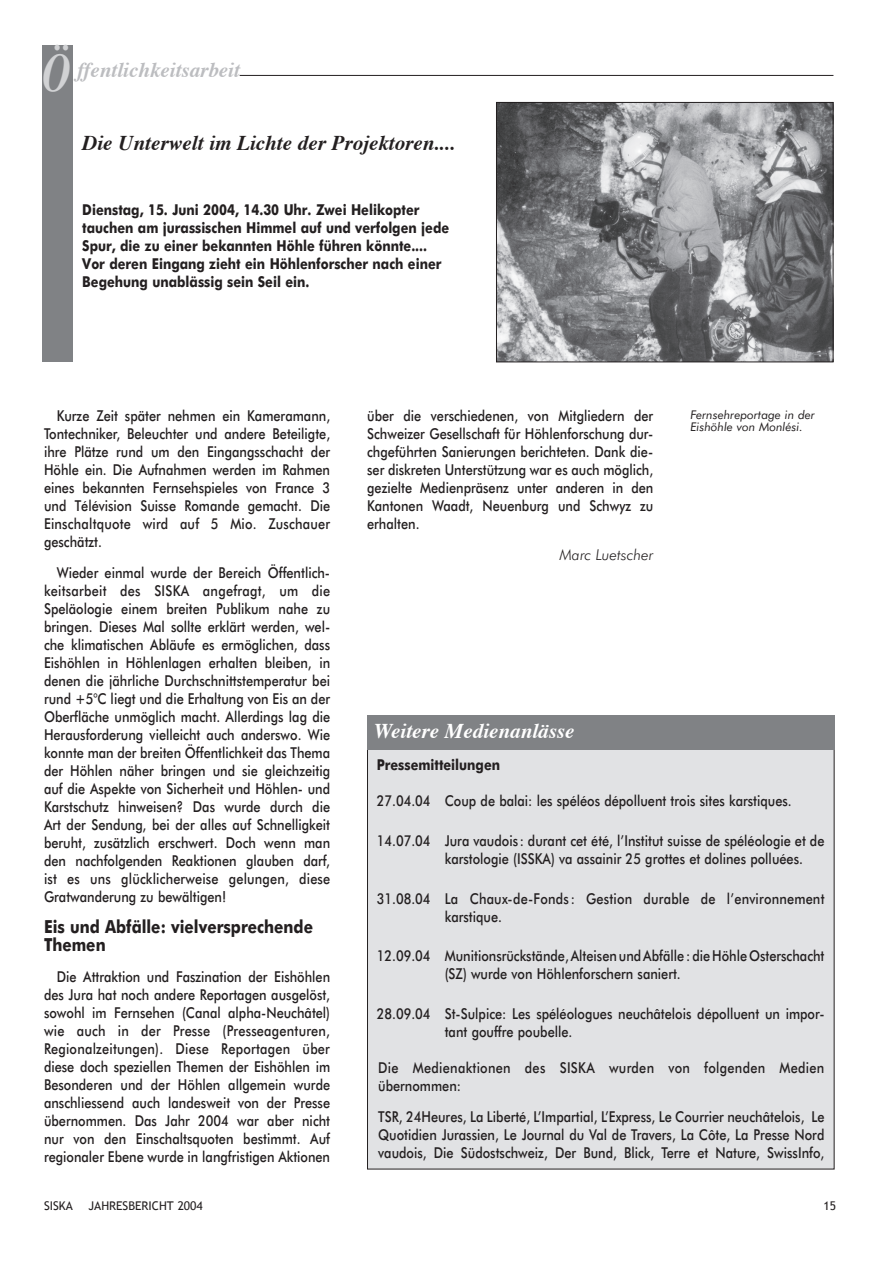
<style>
.page{position:relative;width:893px;height:1263px;background:#fff}
.page>*{position:absolute;margin:0;border:0;box-sizing:border-box;transform-origin:0 0}
.t1{font:italic 700 54px "Times";color:#d1d2d4;scale:.73 1}
.t2{font:italic 700 21px "Times";color:#231f20}
.t3{font:italic 700 21px "Times";color:#bcbdc0}
.t4{font:italic 700 21px "Times";color:#fff}
.t5{font:700 18px/18px "Futura BT";color:#231f20;scale:.85 1}
.t6{font:500 15px/18px "Futura BT";color:#231f20;text-align:justify;scale:.85 1}
.t7{font:700 15px/18px "Futura BT";color:#231f20;scale:.85 1}
.t8{font:500 15px/18px "Futura BT";letter-spacing:.02em;color:#231f20;scale:.85 1}
.t9{font:italic 300 15px "Futura BT";color:#231f20}
.t10{font:italic 12px/12px "Futura BT";color:#231f20}
.t11{font:12px "Trebuchet MS";color:#231f20}
</style>
<div class="page">
<div style="left:367px;top:748px;width:467px;height:421px;background:#e1e2e4"></div>
<div style="left:43px;top:45px;width:30px;height:316px;background:#808285"></div>
<hr style="left:240px;top:75px;width:593px;height:1px;background:#231f20">
<div style="left:367px;top:715px;width:467px;height:34px;background:#808285"></div>
<img style="left:498px;top:104px;width:333px;height:256px">
<div style="left:496px;top:102px;width:337px;height:260px;border:1px solid #231f20"></div>
<h1 class="t1" style="left:43px;top:38px;width:40px">Ö</h1>
<h2 class="t3" style="left:77px;top:56px;width:164px">ffentlichkeitsarbeit</h2>
<h2 class="t2" style="left:82px;top:130px;width:375px">Die Unterwelt im Lichte der Projektoren....</h2>
<p class="t7" style="left:82px;top:200px;width:433px">Dienstag, 15. Juni 2004, 14.30 Uhr. Zwei Helikopter tauchen am jurassischen Himmel auf und verfolgen jede Spur, die zu einer bekannten Höhle führen könnte....<br>Vor deren Eingang zieht ein Höhlenforscher nach einer Begehung unablässig sein Seil ein.</p>
<p class="t6" style="left:44px;top:407px;width:338px;text-indent:13px">Kurze Zeit später nehmen ein Kameramann, Tontechniker, Beleuchter und andere Beteiligte, ihre Plätze rund um den Eingangsschacht der Höhle ein. Die Aufnahmen werden im Rahmen eines bekannten Fernsehspieles von France 3 und Télévision Suisse Romande gemacht. Die Einschaltquote wird auf 5 Mio. Zuschauer geschätzt.</p>
<p class="t6" style="left:44px;top:563px;width:338px;text-indent:13px">Wieder einmal wurde der Bereich Öffentlich&shy;keitsarbeit des SISKA angefragt, um die Speläologie einem breiten Publikum nahe zu bringen. Dieses Mal sollte erklärt werden, wel&shy;che klimatischen Abläufe es ermöglichen, dass Eishöhlen in Höhlenlagen erhalten bleiben, in denen die jährliche Durchschnittstemperatur bei rund +5°C liegt und die Erhaltung von Eis an der Oberfläche unmöglich macht. Allerdings lag die Herausforderung vielleicht auch anderswo. Wie konnte man der breiten Öffentlichkeit das Thema der Höhlen näher bringen und sie gleichzeitig auf die Aspekte von Sicherheit und Höhlen- und Karstschutz hinweisen? Das wurde durch die Art der Sendung, bei der alles auf Schnelligkeit beruht, zusätzlich erschwert. Doch wenn man den nachfolgenden Reaktionen glauben darf, ist es uns glücklicherweise gelungen, diese Gratwanderung zu bewältigen!</p>
<p class="t5" style="left:44px;top:917px;width:318px">Eis und Abfälle: vielversprechende<br>Themen</p>
<p class="t6" style="left:44px;top:967px;width:338px;text-indent:13px">Die Attraktion und Faszination der Eishöhlen des Jura hat noch andere Reportagen ausgelöst, sowohl im Fernsehen (Canal alpha-Neuchâtel) wie auch in der Presse (Presseagenturen, Regionalzeitungen). Diese Reportagen über diese doch speziellen Themen der Eishöhlen im Besonderen und der Höhlen allgemein wurde anschliessend auch landesweit von der Presse übernommen. Das Jahr 2004 war aber nicht nur von den Einschaltsquoten bestimmt. Auf regionaler Ebene wurde in langfristigen Aktionen</p>
<p class="t6" style="left:367px;top:407px;width:338px">über die verschiedenen, von Mitgliedern der Schweizer Gesellschaft für Höhlenforschung dur&shy;chgeführten Sanierungen berichteten. Dank die&shy;ser diskreten Unterstützung war es auch möglich, gezielte Medienpräsenz unter anderen in den Kantonen Waadt, Neuenburg und Schwyz zu erhalten.</p>
<p class="t9" style="left:559px;top:545px;width:95px">Marc Luetscher</p>
<p class="t10" style="left:690px;top:408px;width:126px">Fernsehreportage in der<br>Eishöhle von Monlési.</p>
<h2 class="t4" style="left:374px;top:717px;width:202px">Weitere Medienanlässe</h2>
<p class="t7" style="left:377px;top:756px;width:147px">Pressemitteilungen</p>
<p class="t6" style="left:377px;top:792px;width:490px">27.04.04 Coup de balai: les spéléos dépolluent trois sites karstiques.</p>
<p class="t6" style="left:445px;top:832px;width:448px;text-indent:-68px">14.07.04 Jura vaudois : durant cet été, l’Institut suisse de spéléologie et de karstologie (ISSKA) va assainir 25 grottes et dolines polluées.</p>
<p class="t6" style="left:445px;top:889px;width:448px;text-indent:-68px">31.08.04 La Chaux-de-Fonds : Gestion durable de l’environnement karstique.</p>
<p class="t6" style="left:445px;top:947px;width:448px;text-indent:-68px">12.09.04 Munitionsrückstände, Alteisen und Abfälle : die Höhle Osterschacht (SZ) wurde von Höhlenforschern saniert.</p>
<p class="t6" style="left:445px;top:1004px;width:448px;text-indent:-68px">28.09.04 St-Sulpice: Les spéléologues neuchâtelois dépolluent un impor&shy;tant gouffre poubelle.</p>
<p class="t8" style="left:378px;top:1058px;width:526px">Die Medienaktionen des SISKA wurden von folgenden Medien übernommen:</p>
<p class="t6" style="left:378px;top:1107px;width:526px">TSR, 24Heures, La Liberté, L’Impartial, L’Express, Le Courrier neuchâtelois, Le Quotidien Jurassien, Le Journal du Val de Travers, La Côte, La Presse Nord vaudois, Die Südostschweiz, Der Bund, Blick, Terre et Nature, SwissInfo,</p>
<p class="t11" style="left:44px;top:1198px;width:30px">SISKA</p>
<p class="t11" style="left:89px;top:1198px;width:116px">JAHRESBERICHT 2004</p>
<p class="t11" style="left:824px;top:1199px;width:14px">15</p>
</div>
